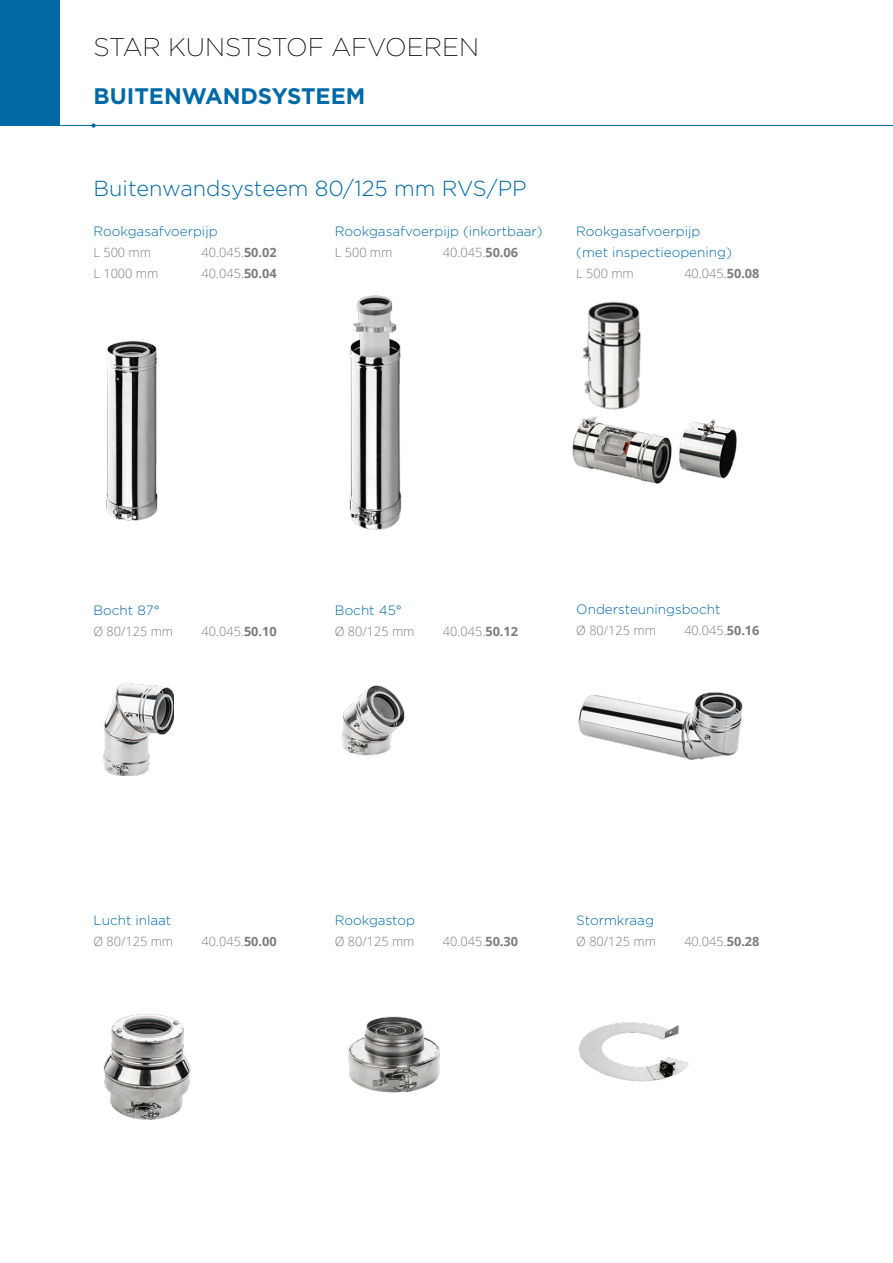
<style>
.page{position:relative;width:893px;height:1263px;background:#fff}
.page>*{position:absolute;margin:0;border:0;box-sizing:border-box;transform-origin:0 0}
.t1{font:200 25.5px "Gotham";color:#000}
.t2{font:700 22.5px "Gotham";color:#0069a6}
.t3{font:300 21.75px "Gotham";color:#0069a6}
.t4{font:300 13.5px/21px "Gotham";color:#0069a6}
.t5{font:300 12.75px "Open Sans";color:#7a7c80}
.s1{font-weight:700}
</style>
<div class="page">
<img style="left:342px;top:685px;width:63px;height:71px">
<img style="left:349px;top:295px;width:53px;height:235px">
<img style="left:106px;top:341px;width:52px;height:180px">
<img style="left:578px;top:692px;width:165px;height:68px">
<img style="left:103px;top:682px;width:70px;height:93px">
<img style="left:582px;top:301px;width:59px;height:109px">
<img style="left:103px;top:1014px;width:88px;height:106px">
<img style="left:579px;top:1022px;width:110px;height:60px">
<img style="left:348px;top:1016px;width:92px;height:77px">
<img style="left:572px;top:416px;width:165px;height:68px">
<div style="left:0;top:0;width:60px;height:125px;background:#0069a6"></div>
<hr style="left:0;top:125px;width:893px;height:1px;background:#0069a6">
<svg style="left:91px;top:123px;width:5px;height:5px"></svg>
<h1 class="t1" style="left:94px;top:31px;width:387px">STAR KUNSTSTOF AFVOEREN</h1>
<h2 class="t2" style="left:94px;top:81px;width:273px">BUITENWANDSYSTEEM</h2>
<h3 class="t3" style="left:94px;top:175px;width:435px">Buitenwandsysteem 80/125 mm RVS/PP</h3>
<p class="t4" style="left:94px;top:220px;width:126px">Rookgasafvoerpijp</p>
<p class="t5" style="left:94px;top:244px;width:59px">L 500 mm</p>
<p class="t5" style="left:202px;top:244px;width:77px">40.045.<span class="s1">50.02</span></p>
<p class="t5" style="left:94px;top:265px;width:66px">L 1000 mm</p>
<p class="t5" style="left:202px;top:265px;width:77px">40.045.<span class="s1">50.04</span></p>
<p class="t4" style="left:335px;top:220px;width:209px">Rookgasafvoerpijp (inkortbaar)</p>
<p class="t5" style="left:335px;top:244px;width:59px">L 500 mm</p>
<p class="t5" style="left:443px;top:244px;width:77px">40.045.<span class="s1">50.06</span></p>
<p class="t4" style="left:576px;top:220px;width:157px">Rookgasafvoerpijp (met inspectieopening)</p>
<p class="t5" style="left:576px;top:265px;width:59px">L 500 mm</p>
<p class="t5" style="left:684px;top:265px;width:77px">40.045.<span class="s1">50.08</span></p>
<p class="t4" style="left:94px;top:599px;width:68px">Bocht 87°</p>
<p class="t5" style="left:94px;top:622px;width:81px">Ø 80/125 mm</p>
<p class="t5" style="left:202px;top:622px;width:77px">40.045.<span class="s1">50.10</span></p>
<p class="t4" style="left:335px;top:599px;width:69px">Bocht 45°</p>
<p class="t5" style="left:335px;top:622px;width:81px">Ø 80/125 mm</p>
<p class="t5" style="left:443px;top:622px;width:77px">40.045.<span class="s1">50.12</span></p>
<p class="t4" style="left:576px;top:598px;width:146px">Ondersteuningsbocht</p>
<p class="t5" style="left:576px;top:622px;width:81px">Ø 80/125 mm</p>
<p class="t5" style="left:684px;top:622px;width:77px">40.045.<span class="s1">50.16</span></p>
<p class="t4" style="left:94px;top:909px;width:79px">Lucht inlaat</p>
<p class="t5" style="left:94px;top:933px;width:81px">Ø 80/125 mm</p>
<p class="t5" style="left:202px;top:933px;width:77px">40.045.<span class="s1">50.00</span></p>
<p class="t4" style="left:335px;top:909px;width:82px">Rookgastop</p>
<p class="t5" style="left:335px;top:933px;width:81px">Ø 80/125 mm</p>
<p class="t5" style="left:443px;top:933px;width:77px">40.045.<span class="s1">50.30</span></p>
<p class="t4" style="left:576px;top:909px;width:79px">Stormkraag</p>
<p class="t5" style="left:576px;top:933px;width:81px">Ø 80/125 mm</p>
<p class="t5" style="left:684px;top:933px;width:77px">40.045.<span class="s1">50.28</span></p>
</div>
